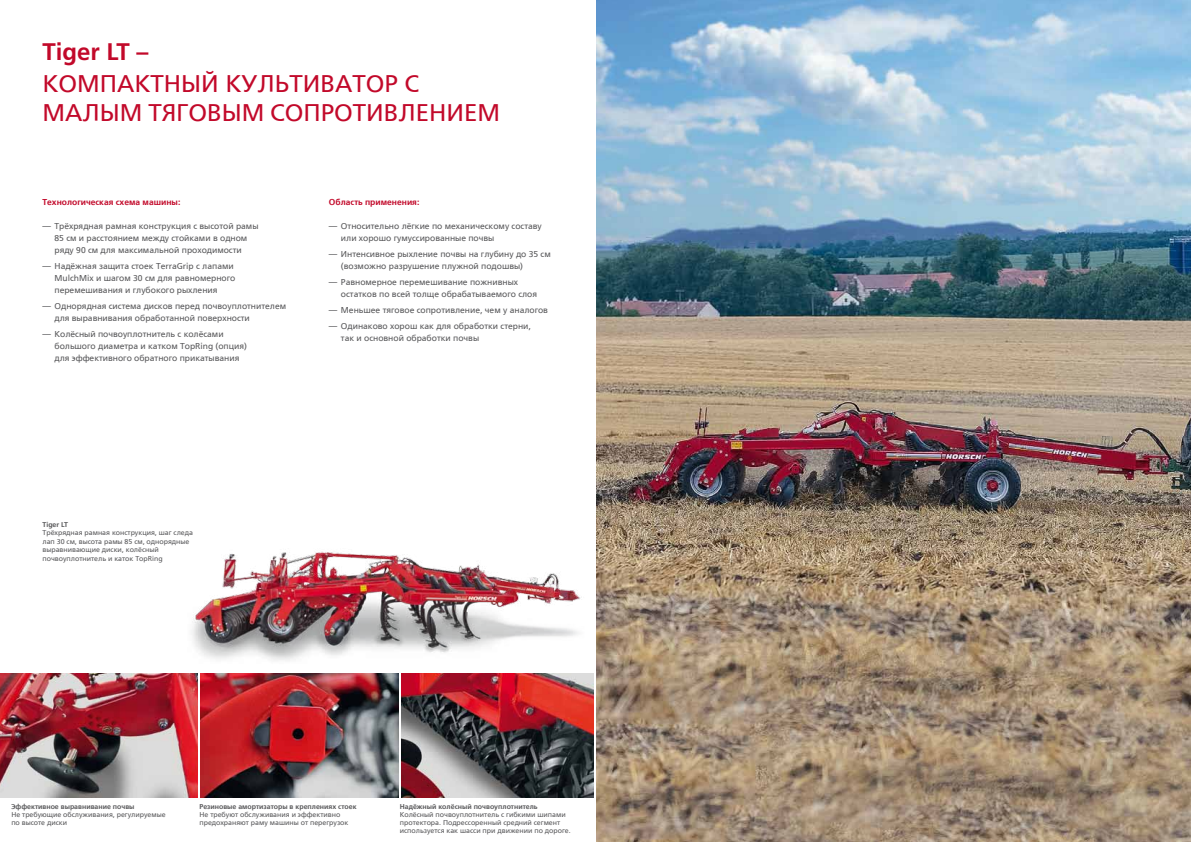
<style>
.page{position:relative;width:1191px;height:842px;background:#fff}
.page>*{position:absolute;margin:0;border:0;box-sizing:border-box;transform-origin:0 0}
.t1{font:24px/29px "Frutiger LTCYR";color:#c2092a}
.t2{font:700 24px "Frutiger LT Com";color:#c2092a}
.t3{font:8.5px/12px "Frutiger LTCYR";color:#58585a}
.t4{font:700 8.5px "Frutiger LTCYR";color:#c2092a}
.t5{font:7px/8px "Frutiger LTCYR";color:#58585a}
.t6{font:700 7px "Frutiger LTCYR";color:#58585a}
.t7{font:700 7px "Frutiger LT Com";color:#58585a}
</style>
<div class="page">
<img style="left:596px;top:0;width:595px;height:842px">
<img style="left:191px;top:551px;width:389px;height:110px">
<img style="left:0;top:673px;width:594px;height:124px">
<hr style="left:198px;top:672px;width:1px;height:128px;background:#fff">
<hr style="left:399px;top:672px;width:1px;height:128px;background:#fff">
<h1 class="t2" style="left:43px;top:37px;width:107px">Tiger LT –</h1>
<h1 class="t1" style="left:43px;top:69px;width:459px">компактн ый культиватор с малым тяговым сопротивлением</h1>
<p class="t4" style="left:43px;top:198px;width:139px">Технологическая схема машины:</p>
<p class="t3" style="left:43px;top:220px;width:217px;text-align:center">— трёхрядная рамная конструкция с высотой рамы<br>85 см и расстоянием между стойками в одном<br>ряду 90 см для максимальной проходимости</p>
<p class="t3" style="left:55px;top:260px;width:182px;text-indent:-12px">— Надёжная защита стоек TerraGrip с лапами<br>MulchMix и шагом 30 см для равномерного перемешивания и глубокого рыхления</p>
<p class="t3" style="left:55px;top:300px;width:233px;text-indent:-12px">— однорядная система дисков перед почвоуплотнителем для выравнивания обработанной поверхности</p>
<p class="t3" style="left:55px;top:328px;width:194px;text-indent:-12px">— колёсный почвоуплотнитель с колёсами большого диаметра и катком TopRing (опция) для эффективного обратного прикатывания</p>
<p class="t4" style="left:329px;top:198px;width:92px">Область применения:</p>
<p class="t3" style="left:341px;top:220px;width:202px;text-indent:-12px">— относительно лёгкие по механическому составу или хорошо гумуссированные почвы</p>
<p class="t3" style="left:341px;top:248px;width:211px;text-indent:-12px">— интенсивное рыхление почвы на глубину до 35 см (возможно разрушение плужной подошвы)</p>
<p class="t3" style="left:341px;top:276px;width:198px;text-indent:-12px">— равномерное перемешивание пожнивных остатков по всей толще обрабатываемого слоя</p>
<p class="t3" style="left:329px;top:304px;width:221px">— меньшее тяговое сопротивление, чем у аналогов</p>
<p class="t3" style="left:341px;top:320px;width:191px;text-indent:-12px">— одинаково хорош как для обработки стерни, так и основной обработки почвы</p>
<p class="t7" style="left:43px;top:520px;width:27px">Tiger LT</p>
<p class="t5" style="left:43px;top:529px;width:152px;line-height:8.5px">Трёхрядная рамная конструкция, шаг следа лап 30 см, высота рамы 85 см, однорядные выравнивающие диски, колёсный почвоуплотнитель и каток TopRing</p>
<p class="t6" style="left:11px;top:803px;width:125px">Эффективное выравнивание почвы</p>
<p class="t5" style="left:11px;top:811px;width:156px">Не требующие обслуживания, регулируемые по высоте диски</p>
<p class="t6" style="left:199px;top:803px;width:159px">Резиновые амортизаторы в креплениях стоек</p>
<p class="t5" style="left:199px;top:811px;width:150px">Не требуют обслуживания и эффективно предохраняют раму машины от перегрузок</p>
<p class="t6" style="left:400px;top:803px;width:139px">Надёжный колёсный почвоуплотнитель</p>
<p class="t5" style="left:400px;top:811px;width:172px">Колёсный почвоуплотнитель с гибкими шипами протектора. П одрессоренный средний сегмент используется как шасси при движении по дороге.</p>
</div>
